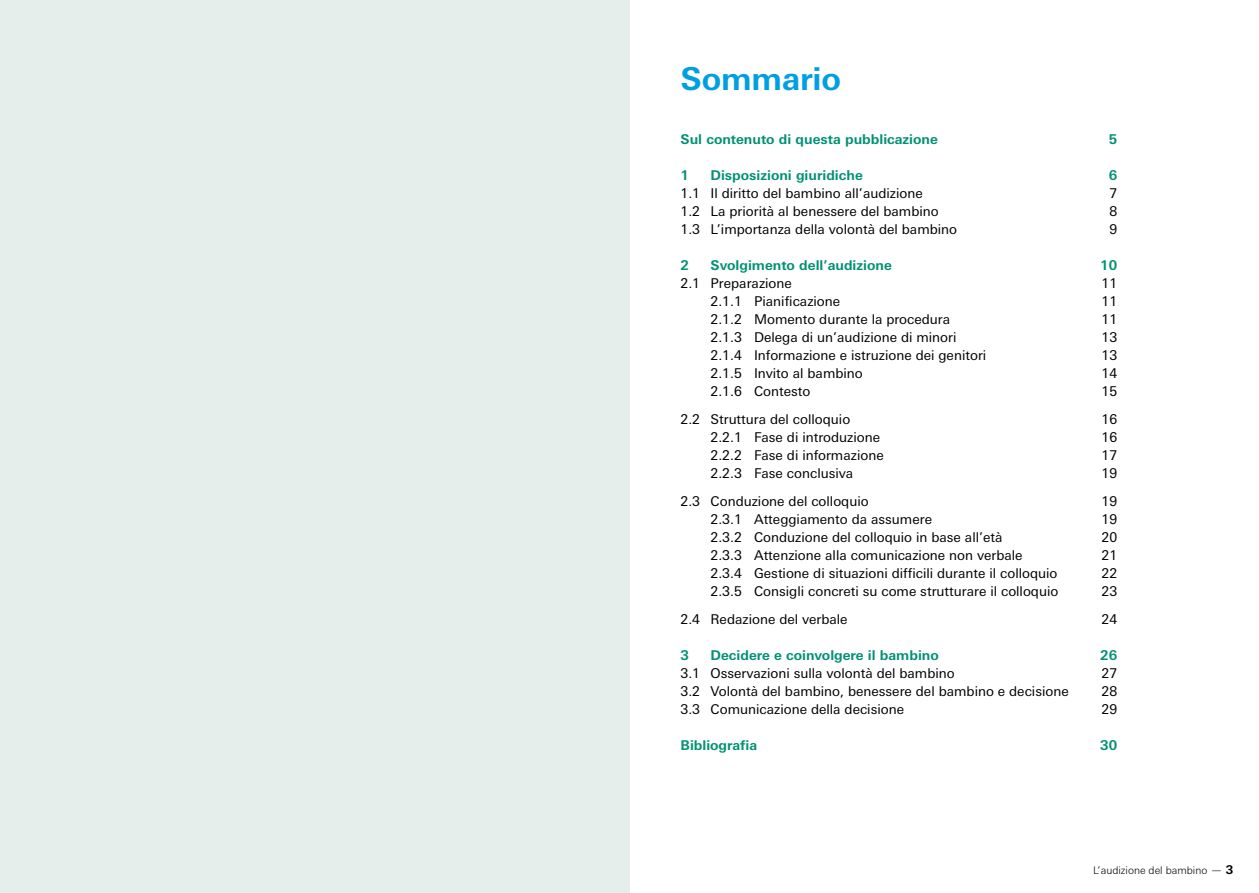
<style>
.page{position:relative;width:1259px;height:893px;background:#fff}
.page>*{position:absolute;margin:0;border:0;box-sizing:border-box;transform-origin:0 0}
.t1{font:700 31.5px "Univers Next Pro";letter-spacing:-.005em;color:#009fe3}
.t2{font:13.5px "Univers Next Pro";color:#000}
.t3{font:700 13.5px "Univers Next Pro";color:#009173}
.t4{font:300 10.5px "Univers Next Pro";color:#000}
.s1{font-size:12px}
.s2{font-weight:700;font-size:12px}
</style>
<div class="page">
<div style="left:0;top:0;width:629px;height:893px;background:#e5eeea"></div>
<h1 class="t1" style="left:680px;top:60px;width:162px">Sommario</h1>
<p class="t3" style="left:680px;top:131px;width:259px">Sul contenuto di questa pubblicazione</p>
<p class="t3" style="left:1108px;top:131px;width:10px">5</p>
<p class="t3" style="left:680px;top:167px;width:10px">1</p>
<p class="t3" style="left:710px;top:167px;width:154px">Disposizioni giuridiche</p>
<p class="t3" style="left:1108px;top:167px;width:10px">6</p>
<p class="t2" style="left:680px;top:185px;width:244px">1.1 Il diritto del bambino all’audizione</p>
<p class="t2" style="left:1109px;top:185px;width:9px">7</p>
<p class="t2" style="left:680px;top:203px;width:260px">1.2 La priorità al benessere del bambino</p>
<p class="t2" style="left:1109px;top:203px;width:9px">8</p>
<p class="t2" style="left:680px;top:221px;width:278px">1.3 L’importanza della volontà del bambino</p>
<p class="t2" style="left:1109px;top:221px;width:9px">9</p>
<p class="t3" style="left:680px;top:257px;width:10px">2</p>
<p class="t3" style="left:710px;top:257px;width:183px">Svolgimento dell’audizione</p>
<p class="t3" style="left:1100px;top:257px;width:18px">10</p>
<p class="t2" style="left:680px;top:275px;width:113px">2.1 Preparazione</p>
<p class="t2" style="left:1101px;top:275px;width:17px">11</p>
<p class="t2" style="left:710px;top:293px;width:131px">2.1.1 Pianificazione</p>
<p class="t2" style="left:1101px;top:293px;width:17px">11</p>
<p class="t2" style="left:710px;top:311px;width:241px">2.1.2 Momento durante la procedura</p>
<p class="t2" style="left:1101px;top:311px;width:17px">11</p>
<p class="t2" style="left:710px;top:329px;width:247px">2.1.3 Delega di un’audizione di minori</p>
<p class="t2" style="left:1101px;top:329px;width:17px">13</p>
<p class="t2" style="left:710px;top:347px;width:277px">2.1.4 Informazione e istruzione dei genitori</p>
<p class="t2" style="left:1101px;top:347px;width:17px">13</p>
<p class="t2" style="left:710px;top:365px;width:154px">2.1.5 Invito al bambino</p>
<p class="t2" style="left:1101px;top:365px;width:17px">14</p>
<p class="t2" style="left:710px;top:383px;width:101px">2.1.6 Contesto</p>
<p class="t2" style="left:1101px;top:383px;width:17px">15</p>
<p class="t2" style="left:680px;top:411px;width:171px">2.2 Struttura del colloquio</p>
<p class="t2" style="left:1101px;top:411px;width:17px">16</p>
<p class="t2" style="left:710px;top:429px;width:171px">2.2.1 Fase di introduzione</p>
<p class="t2" style="left:1101px;top:429px;width:17px">16</p>
<p class="t2" style="left:710px;top:447px;width:175px">2.2.2 Fase di informazione</p>
<p class="t2" style="left:1101px;top:447px;width:17px">17</p>
<p class="t2" style="left:710px;top:465px;width:144px">2.2.3 Fase conclusiva</p>
<p class="t2" style="left:1101px;top:465px;width:17px">19</p>
<p class="t2" style="left:680px;top:493px;width:190px">2.3 Conduzione del colloquio</p>
<p class="t2" style="left:1101px;top:493px;width:17px">19</p>
<p class="t2" style="left:710px;top:511px;width:223px">2.3.1 Atteggiamento da assumere</p>
<p class="t2" style="left:1101px;top:511px;width:17px">19</p>
<p class="t2" style="left:710px;top:529px;width:294px">2.3.2 Conduzione del colloquio in base all’età</p>
<p class="t2" style="left:1101px;top:529px;width:17px">20</p>
<p class="t2" style="left:710px;top:547px;width:313px">2.3.3 Attenzione alla comunicazione non verbale</p>
<p class="t2" style="left:1101px;top:547px;width:17px">21</p>
<p class="t2" style="left:710px;top:565px;width:348px">2.3.4 Gestione di situazioni difficili durante il colloquio</p>
<p class="t2" style="left:1101px;top:565px;width:17px">22</p>
<p class="t2" style="left:710px;top:583px;width:349px">2.3.5 Consigli concreti su come strutturare il colloquio</p>
<p class="t2" style="left:1101px;top:583px;width:17px">23</p>
<p class="t2" style="left:680px;top:611px;width:169px">2.4 Redazione del verbale</p>
<p class="t2" style="left:1101px;top:611px;width:17px">24</p>
<p class="t3" style="left:680px;top:647px;width:10px">3</p>
<p class="t3" style="left:710px;top:647px;width:230px">Decidere e coinvolgere il bambino</p>
<p class="t3" style="left:1100px;top:647px;width:18px">26</p>
<p class="t2" style="left:680px;top:665px;width:276px">3.1 Osservazioni sulla volontà del bambino</p>
<p class="t2" style="left:1101px;top:665px;width:17px">27</p>
<p class="t2" style="left:680px;top:683px;width:390px">3.2 Volontà del bambino, benessere del bambino e decisione</p>
<p class="t2" style="left:1101px;top:683px;width:17px">28</p>
<p class="t2" style="left:680px;top:701px;width:225px">3.3 Comunicazione della decisione</p>
<p class="t2" style="left:1101px;top:701px;width:17px">29</p>
<p class="t3" style="left:680px;top:737px;width:78px">Bibliografia</p>
<p class="t3" style="left:1100px;top:737px;width:18px">30</p>
<p class="t4" style="left:1093px;top:864px;width:142px">L’audizione del bambino <span class="s1">—</span> <span class="s2">3</span></p>
</div>
